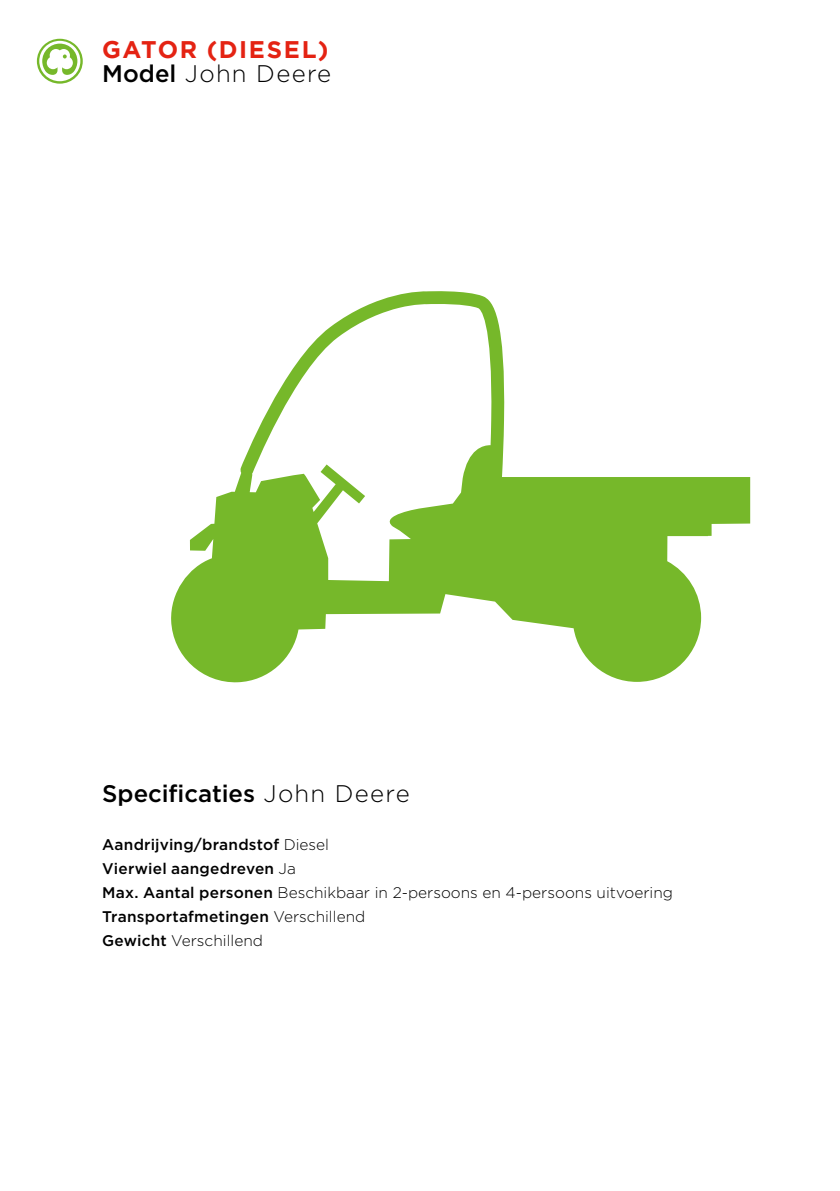
<style>
.page{position:relative;width:840px;height:1191px;background:#fff}
.page>*{position:absolute;margin:0;border:0;box-sizing:border-box;transform-origin:0 0}
.t1{font:700 24px/24px "Gotham";letter-spacing:.07em;color:#e42313}
.t2{font:500 24px "Gotham";letter-spacing:-.005em;color:#000}
.t3{font:500 15.4px/24px "Gotham";letter-spacing:.015em;color:#000}
.s1{font-weight:500;color:#000}
.s2{font-weight:300;color:#000}
.s3{font-weight:300}
</style>
<div class="page">
<svg style="left:37px;top:39px;width:46px;height:45px"></svg>
<svg style="left:171px;top:291px;width:578px;height:392px"></svg>
<h1 class="t1" style="left:102px;top:37px;width:230px">GATOR (DIESEL)<br><span class="s1">Model</span> <span class="s2">John Deere</span></h1>
<h1 class="t2" style="left:102px;top:780px;width:309px">Specificaties <span class="s3">John Deere</span></h1>
<p class="t3" style="left:102px;top:832px;width:572px">Aandrijving/brandstof <span class="s3">Diesel<br></span>Vierwiel aangedreven <span class="s3">Ja<br></span>Max. Aantal personen <span class="s3">Beschikbaar in 2-persoons en 4-persoons uitvoering </span>Transportafmetingen <span class="s3">Verschillend<br></span>Gewicht <span class="s3">Verschillend</span></p>
</div>
